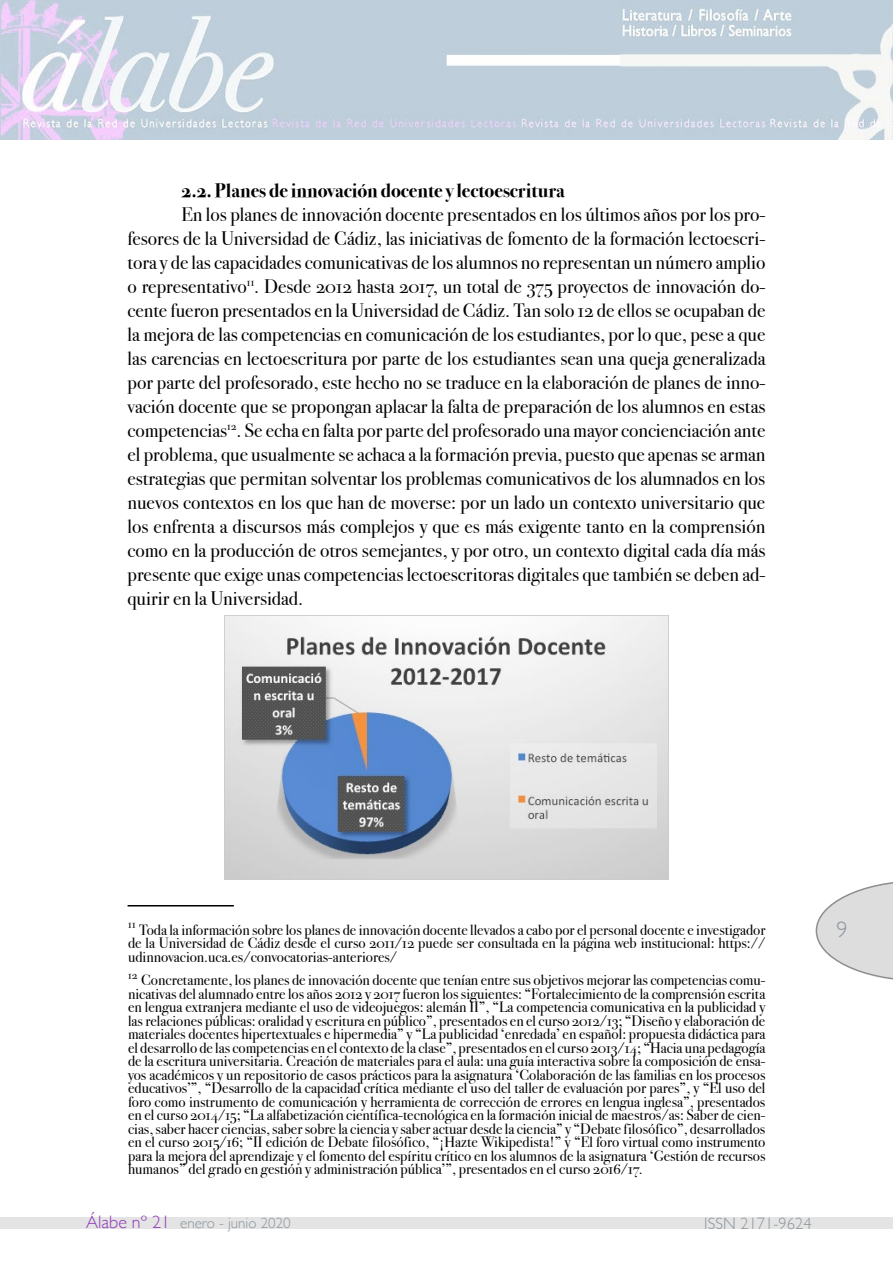
<style>
.page{position:relative;width:893px;height:1263px;background:#fff}
.page>*{position:absolute;margin:0;border:0;box-sizing:border-box;transform-origin:0 0}
.t1{font:300 22.5px "Gill Sans";color:#8a949d}
.t2{font:19.5px/24px "Bodoni Svty Two OSITCTT Book";color:#000;text-align:justify}
.t3{font:19.5px "Bodoni Svty Two OSITCTT Bold";color:#000}
.t4{font:300 16.5px "Gill Sans";color:#8b959c}
.t5{font:15px/13.5px "Bodoni Svty Two OSITCTT Book";color:#000;text-align:justify}
.t6{font:300 15px "Gill Sans";color:#8b959c}
.s1{font-size:18px;color:#9038b7}
</style>
<div class="page">
<svg style="left:816px;top:882px;width:77px;height:98px"></svg>
<img style="left:0;top:0;width:893px;height:139px">
<div style="left:0;top:1218px;width:893px;height:11px;background:#e4e4e4"></div>
<hr style="left:128px;top:905px;width:106px;height:1px;background:#000">
<img style="left:224px;top:616px;width:445px;height:263px">
<h2 class="t3" style="left:182px;top:179px;width:385px">2.2. Planes de innovación docente y lectoescritura</h2>
<p class="t2" style="left:128px;top:202px;width:639px;text-indent:54px">En los planes de innovación docente presentados en los últimos años por los pro&shy;fesores de la Universidad de Cádiz, las iniciativas de fomento de la formación lectoescri&shy;tora y de las capacidades comunicativas de los alumnos no representan un número amplio o representativo<sup>11</sup>. Desde 2012 hasta 2017, un total de 375 proyectos de innovación do&shy;cente fueron presentados en la Universidad de Cádiz. Tan solo 12 de ellos se ocupaban de la mejora de las competencias en comunicación de los estudiantes, por lo que, pese a que las carencias en lectoescritura por parte de los estudiantes sean una queja generalizada por parte del profesorado, este hecho no se traduce en la elaboración de planes de inno&shy;vación docente que se propongan aplacar la falta de preparación de los alumnos en estas competencias<sup>12</sup>. Se echa en falta por parte del profesorado una mayor concienciación ante el problema, que usualmente se achaca a la formación previa, puesto que apenas se arman estrategias que permitan solventar los problemas comunicativos de los alumnados en los nuevos contextos en los que han de moverse: por un lado un contexto universitario que los enfrenta a discursos más complejos y que es más exigente tanto en la comprensión como en la producción de otros semejantes, y por otro, un contexto digital cada día más presente que exige unas competencias lectoescritoras digitales que también se deben ad&shy;quirir en la Universidad.</p>
<p class="t5" style="left:128px;top:923px;width:639px"><sup>11</sup> Toda la información sobre los planes de innovación docente llevados a cabo por el personal docente e investigador de la Universidad de Cádiz desde el curso 2011/12 puede ser consultada en la página web institucional: https:// udinnovacion.uca.es/convocatorias-anteriores/</p>
<p class="t5" style="left:128px;top:973px;width:639px"><sup>12</sup> Concretamente, los planes de innovación docente que tenían entre sus objetivos mejorar las competencias comu&shy;nicativas del alumnado entre los años 2012 y 2017 fueron los siguientes: “Fortalecimiento de la comprensión escrita en lengua extranjera mediante el uso de videojuegos: alemán II”, “La competencia comunicativa en la publicidad y las relaciones públicas: oralidad y escritura en público”, presentados en el curso 2012/13; “Diseño y elaboración de materiales docentes hipertextuales e hipermedia” y “La publicidad ‘enredada’ en español: propuesta didáctica para el desarrollo de las competencias en el contexto de la clase”, presentados en el curso 2013/14; “Hacia una pedagogía de la escritura universitaria. Creación de materiales para el aula: una guía interactiva sobre la composición de ensa&shy;yos académicos y un repositorio de casos prácticos para la asignatura ‘Colaboración de las familias en los procesos educativos’”, “Desarrollo de la capacidad crítica mediante el uso del taller de evaluación por pares”, y “El uso del foro como instrumento de comunicación y herramienta de corrección de errores en lengua inglesa”, presentados en el curso 2014/15; “La alfabetización científica-tecnológica en la formación inicial de maestros/as: Saber de cien&shy;cias, saber hacer ciencias, saber sobre la ciencia y saber actuar desde la ciencia” y “Debate filosófico”, desarrollados en el curso 2015/16; “II edición de Debate filosófico, “¡Hazte Wikipedista!” y “El foro virtual como instrumento para la mejora del aprendizaje y el fomento del espíritu crítico en los alumnos de la asignatura ‘Gestión de recursos humanos” del grado en gestión y administración pública’”, presentados en el curso 2016/17.</p>
<p class="t6" style="left:86px;top:1211px;width:206px"><span class="s1">Álabe nº 21</span> enero - junio 2020</p>
<p class="t4" style="left:704px;top:1211px;width:109px">ISSN 2171-9624</p>
<h1 class="t1" style="left:837px;top:912px;width:13px">9</h1>
</div>
